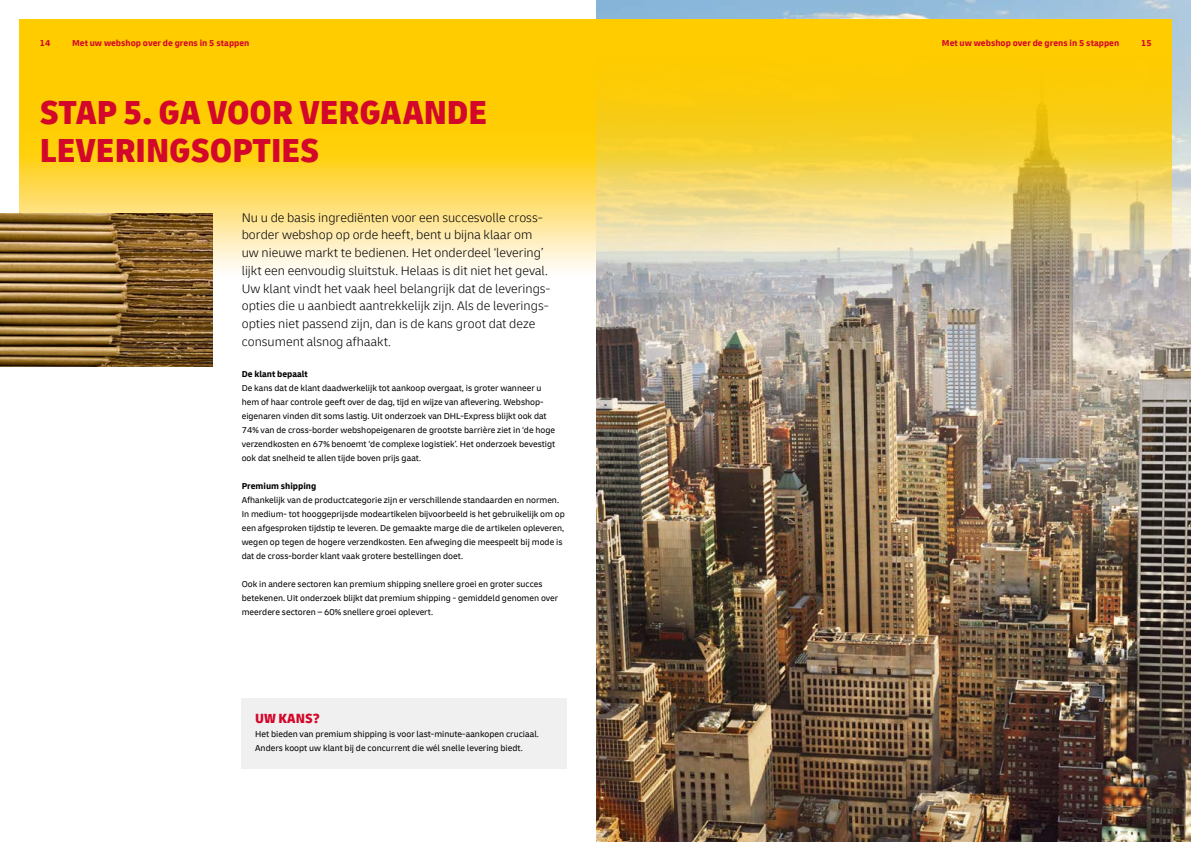
<style>
.page{position:relative;width:1191px;height:842px;background:#fff}
.page>*{position:absolute;margin:0;border:0;box-sizing:border-box;transform-origin:0 0}
.t1{font:900 condensed 35px/37.9px "Delivery";color:#d3072a}
.t2{font:900 condensed 14px "Delivery";color:#d3072a}
.t3{font:300 13px/17.7px "Delivery";color:#000}
.t4{font:9px/14px "Delivery";color:#000}
.t5{font:700 9px "Delivery";color:#d3072a}
.t6{font:700 9px "Delivery";color:#000}
</style>
<div class="page">
<img style="left:596px;top:0;width:595px;height:842px">
<svg style="left:20px;top:20px;width:1151px;height:271px;background:#f5d247"></svg>
<div style="left:242px;top:698px;width:325px;height:70px;background:#f0f0f0"></div>
<img style="left:0;top:213px;width:213px;height:153px">
<p class="t5" style="left:40px;top:37px;width:12px">14</p>
<p class="t5" style="left:72px;top:37px;width:179px">Met uw webshop over de grens in 5 stappen</p>
<p class="t5" style="left:942px;top:37px;width:179px">Met uw webshop over de grens in 5 stappen</p>
<p class="t5" style="left:1141px;top:37px;width:12px">15</p>
<h1 class="t1" style="left:40px;top:93px;width:449px">STAP 5. GA VOOR VERGAANDE<br>LEVERINGSOPTIES</h1>
<p class="t3" style="left:242px;top:208px;width:310px">Nu u de basis ingrediënten voor een succesvolle cross&shy;border webshop op orde heeft, bent u bijna klaar om uw nieuwe markt te bedienen. Het onderdeel ‘levering’ lijkt een eenvoudig sluitstuk. Helaas is dit niet het geval.<br>Uw klant vindt het vaak heel belangrijk dat de leverings&shy;opties die u aanbiedt aantrekkelijk zijn. Als de leverings&shy;opties niet passend zijn, dan is de kans groot dat deze consument alsnog afhaakt.</p>
<p class="t6" style="left:242px;top:369px;width:68px">De klant bepaalt</p>
<p class="t4" style="left:242px;top:381px;width:315px">De kans dat de klant daadwerkelijk tot aankoop overgaat, is groter wanneer u hem of haar controle geeft over de dag, tijd en wijze van aflevering. Webshop&shy;eigenaren vinden dit soms lastig. Uit onderzoek van DHL-Express blijkt ook dat 74% van de cross-border webshopeigenaren de grootste barrière ziet in ‘de hoge verzendkosten en 67% benoemt ‘de complexe logistiek’. Het onderzoek bevestigt ook dat snelheid te allen tijde boven prijs gaat.</p>
<p class="t6" style="left:242px;top:481px;width:76px">Premium shipping</p>
<p class="t4" style="left:242px;top:493px;width:325px">Afhankelijk van de productcategorie zijn er verschillende standaarden en normen.<br>In medium- tot hooggeprijsde modeartikelen bijvoorbeeld is het gebruikelijk om op een afgesproken tijdstip te leveren. De gemaakte marge die de artikelen opleveren, wegen op tegen de hogere verzendkosten. Een afweging die meespeelt bij mode is dat de cross-border klant vaak grotere bestellingen doet.</p>
<p class="t4" style="left:242px;top:577px;width:318px">Ook in andere sectoren kan premium shipping snellere groei en groter succes betekenen. Uit onderzoek blijkt dat premium shipping - gemiddeld genomen over meerdere sectoren – 60% snellere groei oplevert.</p>
<h2 class="t2" style="left:255px;top:709px;width:66px">UW KANS?</h2>
<p class="t4" style="left:255px;top:727px;width:285px">Het bieden van premium shipping is voor last-minute-aankopen cruciaal.<br>Anders koopt uw klant bij de concurrent die wél snelle levering biedt.</p>
</div>
